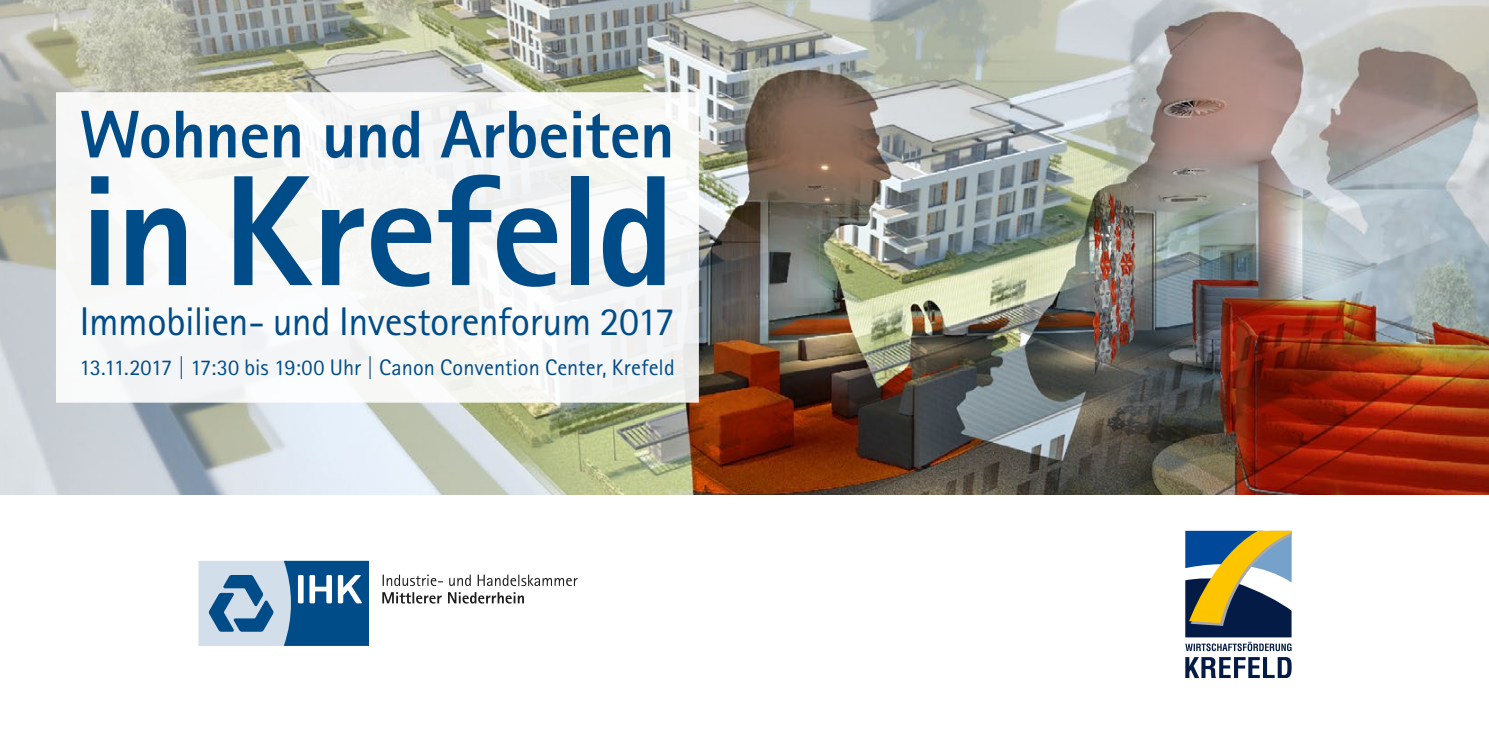
<style>
.page{position:relative;width:1489px;height:745px;background:#fff}
.page>*{position:absolute;margin:0;border:0;box-sizing:border-box;transform-origin:0 0}
.t1{font:800 157.5px "Rotis Sans Serif Pro";letter-spacing:-.015em;color:#004c89}
.t2{font:800 67.5px "Rotis Sans Serif Pro";letter-spacing:-.01em;color:#004c89}
.t3{font:40px "Rotis Sans Serif Pro";letter-spacing:-.015em;color:#004c89}
.t4{font:22.5px "Rotis Sans Serif Pro";color:#004c89}
</style>
<div class="page">
<img style="left:0;top:0;width:1488px;height:494px">
<svg style="left:198px;top:560px;width:171px;height:85px;background:#6794b9"></svg>
<svg style="left:382px;top:592px;width:142px;height:11px"></svg>
<svg style="left:382px;top:574px;width:195px;height:11px"></svg>
<svg style="left:1185px;top:657px;width:106px;height:20px"></svg>
<svg style="left:1185px;top:530px;width:106px;height:120px"></svg>
<div style="left:56px;top:92px;width:642px;height:310px;background:#f7f7f6;border:1px solid #fff"></div>
<h2 class="t2" style="left:80px;top:91px;width:596px">Wohnen und Arbeiten</h2>
<h1 class="t1" style="left:80px;top:131px;width:596px">in Krefeld</h1>
<h3 class="t3" style="left:80px;top:298px;width:596px">Immobilien- und Investorenforum 2017</h3>
<p class="t4" style="left:80px;top:354px;width:596px">13.11.2017 | 17:30 bis 19:00 Uhr | Canon Convention Center, Krefeld</p>
</div>
